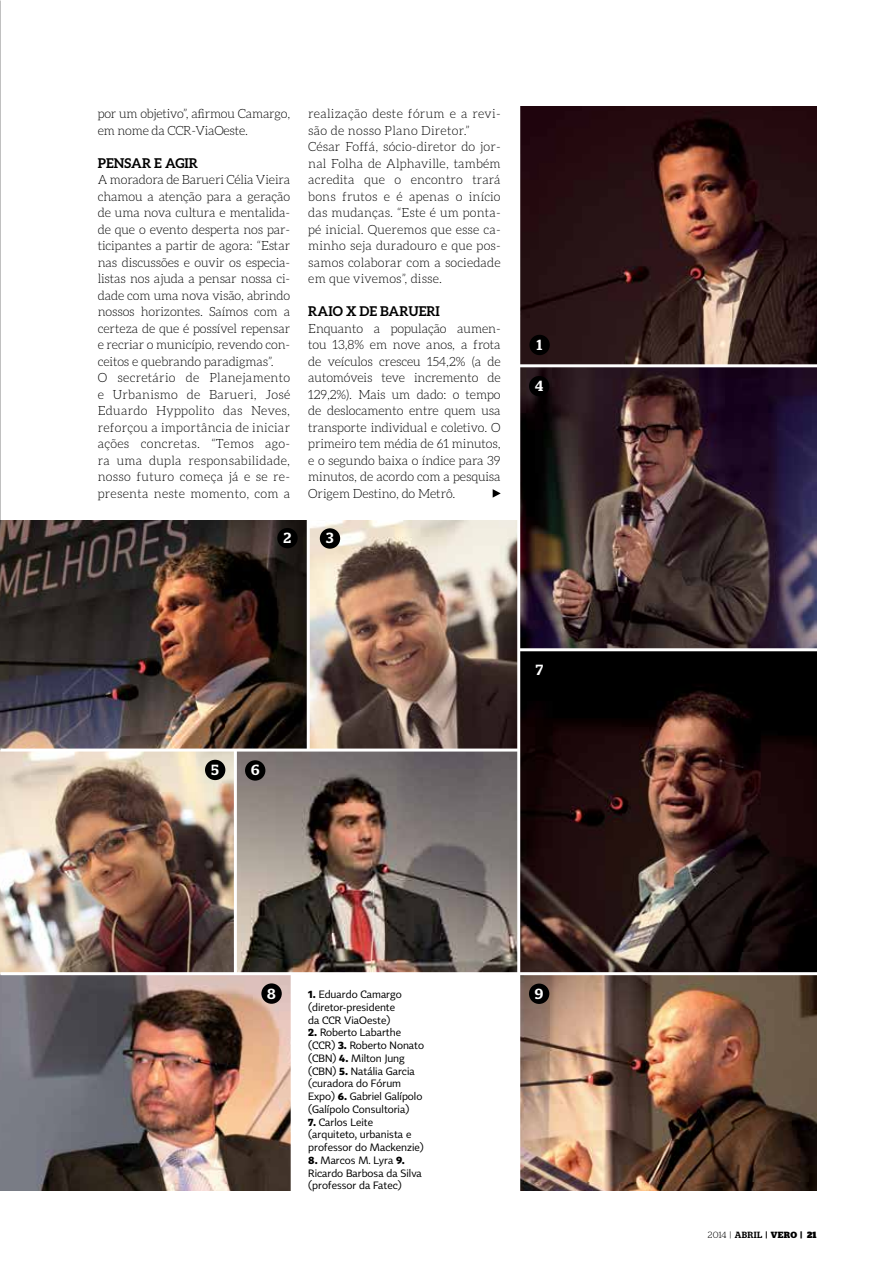
<style>
.page{position:relative;width:893px;height:1276px;background:#fff}
.page>*{position:absolute;margin:0;border:0;box-sizing:border-box;transform-origin:0 0}
.t1{font:500 14.7px "Stag";color:#fff}
.t2{font:700 13.5px "Aleo";color:#000}
.t3{font:300 12.75px/16.5px "Aleo";letter-spacing:.01em;color:#000}
.t4{font:300 12.75px/16.5px "Aleo";letter-spacing:-.01em;color:#000}
.t5{font:300 12.75px/16.5px "Aleo";letter-spacing:-.02em;color:#000}
.t6{font:10.5px/12.8px "Tabac Sans";color:#000}
.t7{font:300 9px "Stag";color:#000}
.s1{font-weight:700}
.s2{font-weight:500}
.s3{font-weight:600}
.s4{font-weight:900}
</style>
<div class="page">
<img style="left:0;top:0;width:1px;height:627px">
<img style="left:520px;top:106px;width:296px;height:1085px">
<img style="left:0;top:520px;width:517px;height:228px">
<img style="left:237px;top:751px;width:280px;height:221px">
<img style="left:0;top:751px;width:234px;height:221px">
<img style="left:0;top:975px;width:291px;height:216px">
<hr style="left:307px;top:512px;width:3px;height:238px;background:#fff">
<hr style="left:519px;top:648px;width:314px;height:3px;background:#fff">
<hr style="left:519px;top:364px;width:304px;height:3px;background:#fff">
<hr style="left:0;top:972px;width:829px;height:3px;background:#fff">
<div style="left:320px;top:528px;width:20px;height:21px;background:#000;border-radius:50%"></div>
<div style="left:529px;top:376px;width:20px;height:20px;background:#000;border-radius:50%"></div>
<div style="left:277px;top:528px;width:21px;height:20px;background:#000;border-radius:50%"></div>
<div style="left:205px;top:760px;width:20px;height:20px;background:#000;border-radius:50%"></div>
<div style="left:261px;top:983px;width:21px;height:20px;background:#000;border-radius:50%"></div>
<div style="left:529px;top:983px;width:20px;height:21px;background:#000;border-radius:50%"></div>
<div style="left:245px;top:760px;width:20px;height:20px;background:#000;border-radius:50%"></div>
<div style="left:529px;top:660px;width:21px;height:20px;background:#000;border-radius:50%"></div>
<div style="left:529px;top:335px;width:21px;height:20px;background:#000;border-radius:50%"></div>
<svg style="left:493px;top:489px;width:8px;height:8px"></svg>
<p class="t5" style="left:98px;top:105px;width:194px">por um objetivo”, afirmou Camargo, em nome da CCR-ViaOeste.</p>
<p class="t2" style="left:98px;top:155px;width:102px">PENSAR E AGIR</p>
<p class="t4" style="left:98px;top:171px;width:194px">A moradora de Barueri Célia Vieira chamou a atenção para a geração de uma nova cultura e mentalida&shy;de que o evento desperta nos par&shy;ticipantes a partir de agora: “Estar nas discussões e ouvir os especia&shy;listas nos ajuda a pensar nossa ci&shy;dade com uma nova visão, abrindo nossos horizontes. Saímos com a certeza de que é possível repensar e recriar o município, revendo con&shy;ceitos e quebrando paradigmas”.<br>O secretário de Planejamento e Urbanismo de Barueri, José<br>Eduardo Hyppolito das Neves, reforçou a importância de iniciar ações concretas. “Temos ago&shy;ra uma dupla responsabilidade, nosso futuro começa já e se re&shy;presenta neste momento, com a</p>
<p class="t1" style="left:284px;top:529px;width:9px">2</p>
<p class="t3" style="left:308px;top:105px;width:194px">realização deste fórum e a revi&shy;são de nosso Plano Diretor.”<br>César Foffá, sócio-diretor do jor&shy;nal Folha de Alphaville, também acredita que o encontro trará bons frutos e é apenas o início das mudanças. “Este é um ponta&shy;pé inicial. Queremos que esse ca&shy;minho seja duradouro e que pos&shy;samos colaborar com a sociedade em que vivemos”, disse.</p>
<p class="t2" style="left:308px;top:303px;width:133px">RAIO X DE BARUERI</p>
<p class="t3" style="left:308px;top:320px;width:194px;text-align:justify">Enquanto a população aumen&shy;tou 13,8% em nove anos, a frota de veículos cresceu 154,2% (a de automóveis teve incremento de 129,2%). Mais um dado: o tempo de deslocamento entre quem usa transporte individual e coletivo. O primeiro tem média de 61 minutos, e o segundo baixa o índice para 39 minutos, de acordo com a pesquisa Origem Destino, do Metrô.</p>
<p class="t1" style="left:326px;top:529px;width:9px">3</p>
<p class="t1" style="left:537px;top:336px;width:7px">1</p>
<p class="t1" style="left:535px;top:377px;width:9px">4</p>
<p class="t1" style="left:211px;top:761px;width:9px">5</p>
<p class="t1" style="left:251px;top:761px;width:10px">6</p>
<p class="t1" style="left:536px;top:661px;width:9px">7</p>
<p class="t1" style="left:267px;top:984px;width:10px">8</p>
<p class="t1" style="left:535px;top:985px;width:10px">9</p>
<p class="t6" style="left:308px;top:988px;width:95px"><span class="s1">1.</span> Eduardo Camargo (diretor-presidente da CCR ViaOeste)</p>
<p class="t6" style="left:308px;top:1026px;width:117px"><span class="s1">2.</span> Roberto Labarthe (CCR) <span class="s1">3.</span> Roberto Nonato (CBN) <span class="s1">4.</span> Milton Jung (CBN) <span class="s1">5.</span> Natália Garcia (curadora do Fórum<br>Expo) <span class="s1">6.</span> Gabriel Galípolo (Galípolo Consultoria)</p>
<p class="t6" style="left:308px;top:1115px;width:117px"><span class="s1">7.</span> Carlos Leite (arquiteto, urbanista e professor do Mackenzie)</p>
<p class="t6" style="left:308px;top:1154px;width:115px"><span class="s1">8.</span> Marcos M. Lyra <span class="s1">9.<br></span>Ricardo Barbosa da Silva (professor da Fatec)</p>
<p class="t7" style="left:708px;top:1229px;width:110px">2014 | <span class="s2">abril</span> <span class="s3">|</span> <span class="s1">VERO</span> <span class="s4">| 21</span></p>
</div>
